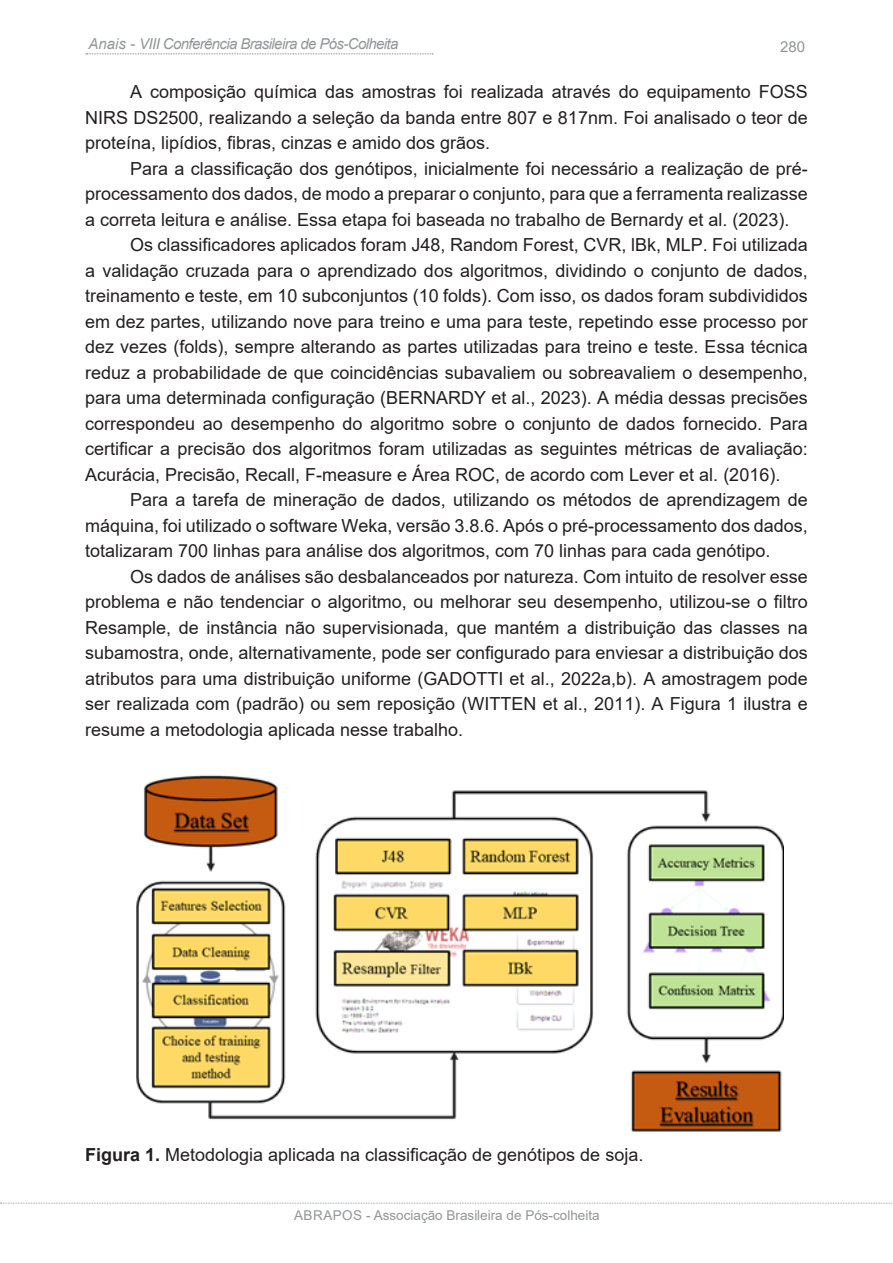
<style>
.page{position:relative;width:893px;height:1263px;background:#fff}
.page>*{position:absolute;margin:0;border:0;box-sizing:border-box;transform-origin:0 0}
._4_CORPO_DE_TEXTO{font:18px/25.5px "Arial";color:#231f20;text-align:justify}
._9_LEGENDA_TAB_FIG{font:18px "Arial";color:#231f20}
.t1{font:italic 15px "Arial";letter-spacing:-.04em;color:#939598}
.t2{font:15px "Arial";color:#939598}
.t3{font:13.5px "Arial";color:#939598}
.s1{font-weight:700}
</style>
<div class="page">
<svg style="left:0;top:1203px;width:893px;height:1px"></svg>
<svg style="left:86px;top:54px;width:347px;height:1px"></svg>
<img style="left:136px;top:775px;width:647px;height:356px">
<p class="t1" style="left:88px;top:34px;width:312px">Anais - VIII Conferência Brasileira de Pós-Colheita</p>
<p class="t2" style="left:780px;top:36px;width:27px">280</p>
<p class="_4_CORPO_DE_TEXTO" style="left:85px;top:79px;width:724px;text-indent:45px">A composição química das amostras foi realizada através do equipamento FOSS NIRS DS2500, realizando a seleção da banda entre 807 e 817nm. Foi analisado o teor de proteína, lipídios, fibras, cinzas e amido dos grãos.</p>
<p class="_4_CORPO_DE_TEXTO" style="left:85px;top:155px;width:724px;text-indent:45px">Para a classificação dos genótipos, inicialmente foi necessário a realização de pré&shy;processamento dos dados, de modo a preparar o conjunto, para que a ferramenta realizasse a correta leitura e análise. Essa etapa foi baseada no trabalho de Bernardy et al. (2023).</p>
<p class="_4_CORPO_DE_TEXTO" style="left:85px;top:232px;width:724px;text-indent:45px">Os classificadores aplicados foram J48, Random Forest, CVR, lBk, MLP. Foi utilizada a validação cruzada para o aprendizado dos algoritmos, dividindo o conjunto de dados, treinamento e teste, em 10 subconjuntos (10 folds). Com isso, os dados foram subdivididos em dez partes, utilizando nove para treino e uma para teste, repetindo esse processo por dez vezes (folds), sempre alterando as partes utilizadas para treino e teste. Essa técnica reduz a probabilidade de que coincidências subavaliem ou sobreavaliem o desempenho, para uma determinada configuração (BERNARDY et al., 2023). A média dessas precisões correspondeu ao desempenho do algoritmo sobre o conjunto de dados fornecido. Para certificar a precisão dos algoritmos foram utilizadas as seguintes métricas de avaliação:<br>Acurácia, Precisão, Recall, F-measure e Área ROC, de acordo com Lever et al. (2016).</p>
<p class="_4_CORPO_DE_TEXTO" style="left:85px;top:487px;width:724px;text-indent:45px">Para a tarefa de mineração de dados, utilizando os métodos de aprendizagem de máquina, foi utilizado o software Weka, versão 3.8.6. Após o pré-processamento dos dados, totalizaram 700 linhas para análise dos algoritmos, com 70 linhas para cada genótipo.</p>
<p class="_4_CORPO_DE_TEXTO" style="left:85px;top:563px;width:724px;text-indent:45px">Os dados de análises são desbalanceados por natureza. Com intuito de resolver esse problema e não tendenciar o algoritmo, ou melhorar seu desempenho, utilizou-se o filtro Resample, de instância não supervisionada, que mantém a distribuição das classes na subamostra, onde, alternativamente, pode ser configurado para enviesar a distribuição dos atributos para uma distribuição uniforme (GADOTTI et al., 2022a,b). A amostragem pode ser realizada com (padrão) ou sem reposição (WITTEN et al., 2011). A Figura 1 ilustra e resume a metodologia aplicada nesse trabalho.</p>
<p class="_9_LEGENDA_TAB_FIG" style="left:85px;top:1142px;width:560px"><span class="s1">Figura 1.</span> Metodologia aplicada na classificação de genótipos de soja.</p>
<p class="t3" style="left:294px;top:1205px;width:307px">ABRAPOS - Associação Brasileira de Pós-colheita</p>
</div>
